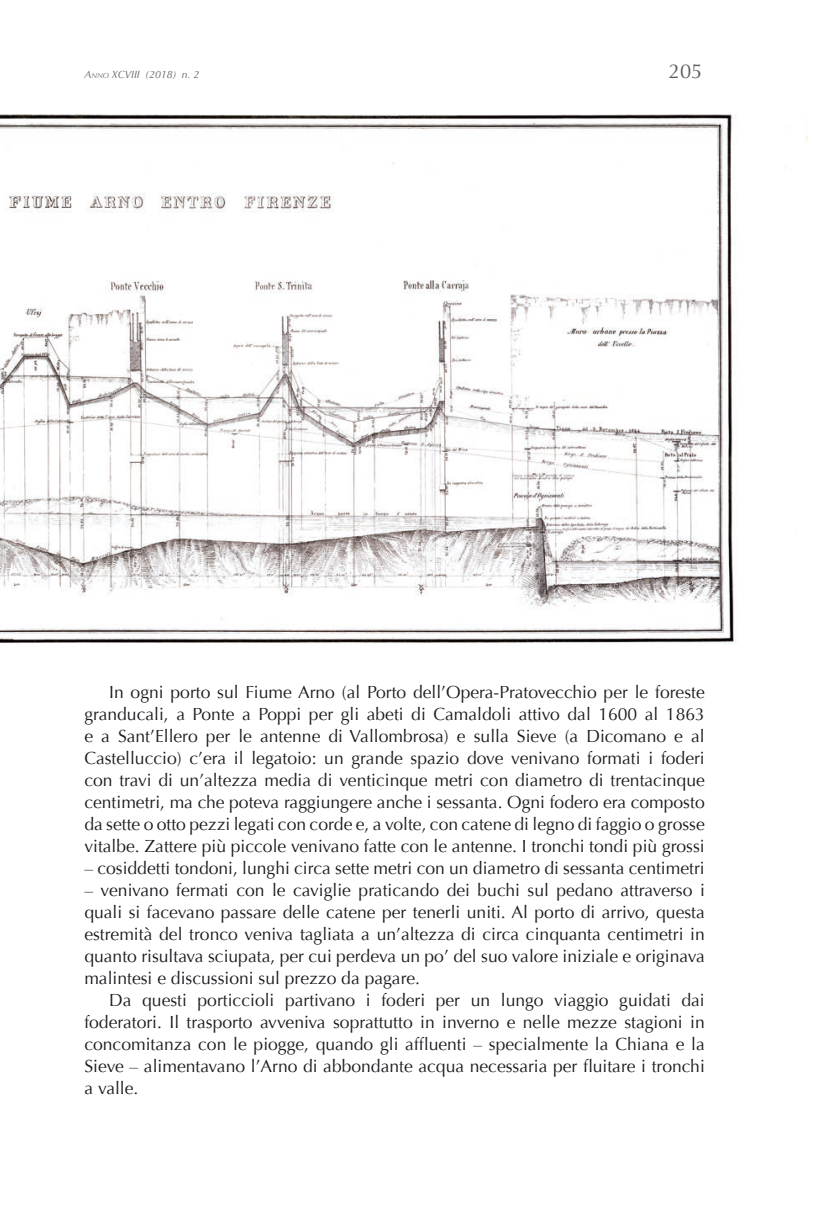
<style>
.page{position:relative;width:819px;height:1221px;background:#fff}
.page>*{position:absolute;margin:0;border:0;box-sizing:border-box;transform-origin:0 0}
.t1{font:20.12px "Optima";color:#5c5b60}
.t2{font:17.5px/22.1px "Optima";color:#1b1c20;text-align:justify}
.t3{font:italic 10.5px "Optima";color:#5c5b60}
.t4{font:italic 7.35px "Optima";color:#5c5b60}
.s1{font-size:10.5px}
.s2{font-style:inherit}
</style>
<div class="page">
<img style="left:0;top:114px;width:807px;height:530px">
<p class="t4" style="left:84px;top:71px;width:14px"><span class="s1">A</span>NNO</p>
<p class="t3" style="left:112px;top:68px;width:89px">XCVIII (2018) <span class="s2">n</span>. 2</p>
<p class="t1" style="left:669px;top:59px;width:35px">205</p>
<p class="t2" style="left:84px;top:681px;width:622px;text-indent:25px">In ogni porto sul Fiume Arno (al Porto dell’Opera-Pratovecchio per le foreste granducali, a Ponte a Poppi per gli abeti di Camaldoli attivo dal 1600 al 1863 e a Sant’Ellero per le antenne di Vallombrosa) e sulla Sieve (a Dicomano e al Castelluccio) c’era il legatoio: un grande spazio dove venivano formati i foderi con travi di un’altezza media di venticinque metri con diametro di trentacinque centimetri, ma che poteva raggiungere anche i sessanta. Ogni fodero era composto da sette o otto pezzi legati con corde e, a volte, con catene di legno di faggio o grosse vitalbe. Zattere più piccole venivano fatte con le antenne. I tronchi tondi più grossi</p>
<p class="t2" style="left:84px;top:857px;width:621px">– cosiddetti tondoni, lunghi circa sette metri con un diametro di sessanta centimetri</p>
<p class="t2" style="left:84px;top:879px;width:622px">– venivano fermati con le caviglie praticando dei buchi sul pedano attraverso i quali si facevano passare delle catene per tenerli uniti. Al porto di arrivo, questa estremità del tronco veniva tagliata a un’altezza di circa cinquanta centimetri in quanto risultava sciupata, per cui perdeva un po’ del suo valore iniziale e originava malintesi e discussioni sul prezzo da pagare.</p>
<p class="t2" style="left:84px;top:989px;width:622px;text-indent:25px">Da questi porticcioli partivano i foderi per un lungo viaggio guidati dai foderatori. Il trasporto avveniva soprattutto in inverno e nelle mezze stagioni in concomitanza con le piogge, quando gli affluenti – specialmente la Chiana e la Sieve – alimentavano l’Arno di abbondante acqua necessaria per fluitare i tronchi a valle.</p>
</div>
